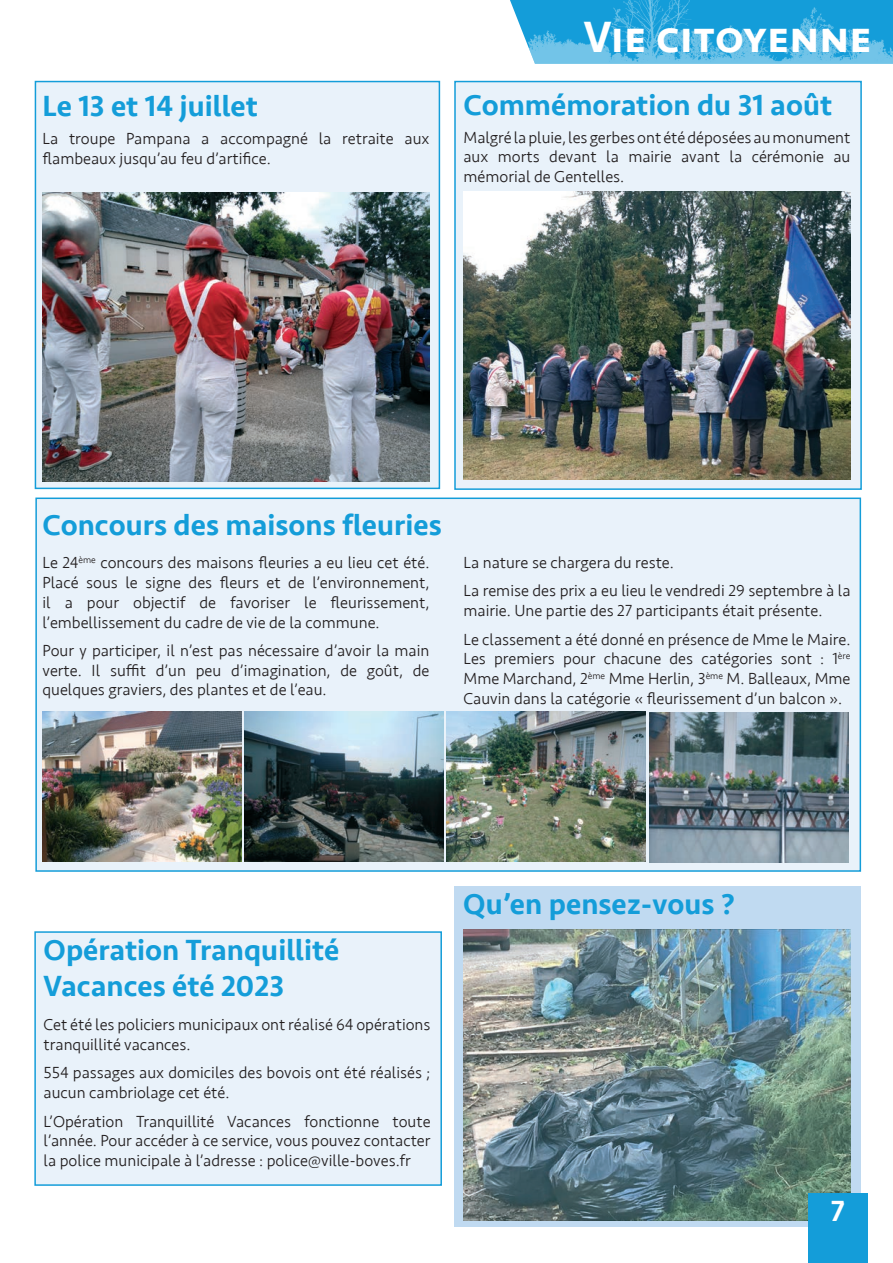
<style>
.page{position:relative;width:893px;height:1263px;background:#fff}
.page>*{position:absolute;margin:0;border:0;box-sizing:border-box;transform-origin:0 0}
.t1{font:500 45px "Seravek";color:#fff}
.t2{font:500 30px/36px "Seravek";color:#149dd9}
.t3{font:500 30px "Seravek";color:#fff}
.t4{font:300 16.5px/19.8px "Seravek";color:#231f20}
</style>
<div class="page">
<div style="left:455px;top:886px;width:406px;height:340px;background:#c0daf1"></div>
<img style="left:463px;top:930px;width:387px;height:290px">
<div style="left:35px;top:81px;width:405px;height:408px;background:#e9f2fa;border:2px solid #149dd9"></div>
<div style="left:35px;top:497px;width:826px;height:375px;background:#e9f2fa;border:2px solid #149dd9"></div>
<img style="left:43px;top:712px;width:199px;height:150px">
<img style="left:245px;top:712px;width:199px;height:150px">
<img style="left:447px;top:712px;width:199px;height:150px">
<img style="left:649px;top:713px;width:199px;height:149px">
<hr style="left:0;top:0;width:1px;height:1263px;background:#cdc09f">
<div style="left:808px;top:1193px;width:59px;height:70px;background:#149dd9"></div>
<div style="left:34px;top:931px;width:408px;height:255px;background:#e9f2fa;border:2px solid #149dd9"></div>
<div style="left:454px;top:81px;width:408px;height:409px;background:#e9f2fa;border:2px solid #149dd9"></div>
<img style="left:43px;top:192px;width:386px;height:289px">
<img style="left:463px;top:191px;width:387px;height:289px">
<svg style="left:510px;top:0;width:383px;height:64px"></svg>
<h2 class="t2" style="left:43px;top:89px;width:217px">Le 13 et 14 juillet</h2>
<p class="t4" style="left:43px;top:129px;width:388px">La troupe Pampana a accompagné la retraite aux flambeaux jusqu’au feu d’artifice.</p>
<h1 class="t1" style="left:584px;top:9px;width:290px">Vie citoyenne</h1>
<h2 class="t2" style="left:463px;top:87px;width:370px">Commémoration du 31 août</h2>
<p class="t4" style="left:463px;top:127px;width:388px;text-align:justify">Malgré la pluie, les gerbes ont été déposées au monument aux morts devant la mairie avant la cérémonie au mémorial de Gentelles.</p>
<h2 class="t2" style="left:43px;top:507px;width:401px">Concours des maisons fleuries</h2>
<p class="t4" style="left:43px;top:553px;width:388px;text-align:justify">Le 24<sup>ème</sup> concours des maisons fleuries a eu lieu cet été.<br>Placé sous le signe des fleurs et de l’environnement, il a pour objectif de favoriser le fleurissement, l’embellissement du cadre de vie de la commune.</p>
<p class="t4" style="left:43px;top:641px;width:388px;text-align:justify">Pour y participer, il n’est pas nécessaire d’avoir la main verte. Il suffit d’un peu d’imagination, de goût, de quelques graviers, des plantes et de l’eau.</p>
<p class="t4" style="left:463px;top:549px;width:388px;line-height:28.3px">La nature se chargera du reste.<br>La remise des prix a eu lieu le vendredi 29 septembre à la</p>
<p class="t4" style="left:463px;top:597px;width:388px;line-height:28.3px">mairie. Une partie des 27 participants était présente.<br>Le classement a été donné en présence de Mme le Maire.</p>
<p class="t4" style="left:463px;top:649px;width:388px;text-align:justify">Les premiers pour chacune des catégories sont : 1<sup>ère </sup>Mme Marchand, 2<sup>ème</sup> Mme Herlin, 3<sup>ème</sup> M. Balleaux, Mme Cauvin dans la catégorie « fleurissement d’un balcon ».</p>
<h2 class="t2" style="left:44px;top:932px;width:297px">Opération Tranquillité<br>Vacances été 2023</h2>
<p class="t4" style="left:44px;top:1015px;width:388px">Cet été les policiers municipaux ont réalisé 64 opérations tranquillité vacances.</p>
<p class="t4" style="left:44px;top:1063px;width:388px">554 passages aux domiciles des bovois ont été réalisés ; aucun cambriolage cet été.</p>
<p class="t4" style="left:44px;top:1111px;width:388px;text-align:justify">L’Opération Tranquillité Vacances fonctionne toute l’année. Pour accéder à ce service, vous pouvez contacter la police municipale à l’adresse : police@ville-boves.fr</p>
<h2 class="t2" style="left:463px;top:886px;width:273px">Qu’en pensez-vous ?</h2>
<h2 class="t3" style="left:831px;top:1192px;width:15px">7</h2>
</div>
